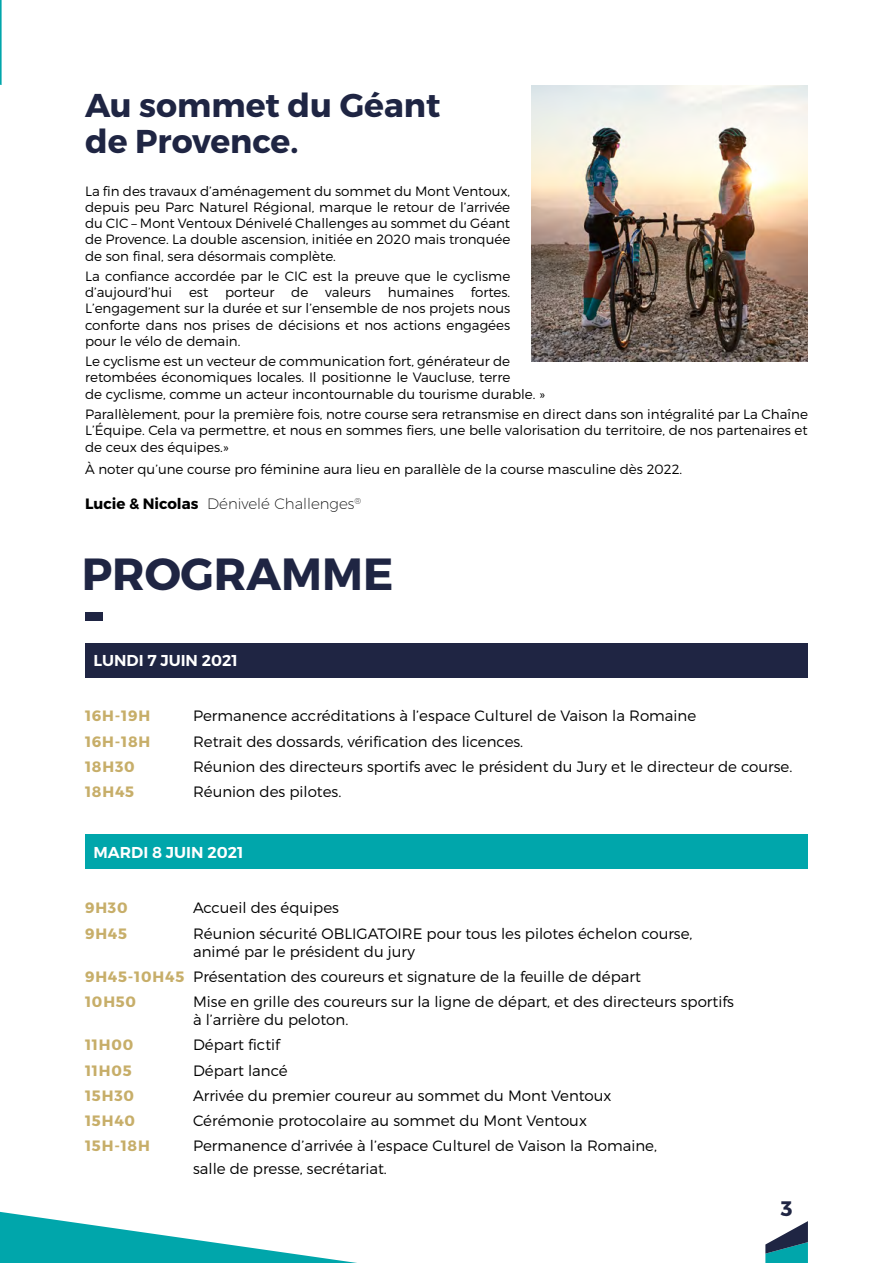
<style>
.page{position:relative;width:893px;height:1263px;background:#fff}
.page>*{position:absolute;margin:0;border:0;box-sizing:border-box;transform-origin:0 0}
.t1{font:700 45px "Montserrat";color:#1f2543}
.t2{font:700 33px/36px "Montserrat";color:#1f2543}
.t3{font:700 21px "Montserrat";color:#1f2543}
.t4{font:600 15.75px "Montserrat";color:#fff}
.t5{font:300 15px/18px "Montserrat";color:#000}
.t6{font:700 15px "Montserrat";letter-spacing:.055em;color:#c7ae69}
.t7{font:200 15px "Montserrat";color:#000}
.t8{font:300 13.5px/16.2px "Montserrat";color:#000;text-align:justify}
.s1{font-weight:700}
.s2{font-weight:700;color:#c7ae69}
</style>
<div class="page">
<svg style="left:0;top:1212px;width:357px;height:51px"></svg>
<hr style="left:0;top:0;width:2px;height:85px;background:#00a6ab">
<svg style="left:765px;top:1221px;width:43px;height:42px"></svg>
<div style="left:85px;top:612px;width:17px;height:9px;background:#1f2543"></div>
<div style="left:85px;top:643px;width:723px;height:34px;background:#1f2543"></div>
<div style="left:85px;top:834px;width:723px;height:34px;background:#00a6ab"></div>
<img style="left:531px;top:85px;width:277px;height:276px">
<h2 class="t2" style="left:85px;top:88px;width:357px">Au sommet du Géant de Provence.</h2>
<p class="t8" style="left:85px;top:183px;width:427px">La fin des travaux d’aménagement du sommet du Mont Ventoux, depuis peu Parc Naturel Régional, marque le retour de l’arrivée du CIC – Mont Ventoux Dénivelé Challenges au sommet du Géant de Provence. La double ascension, initiée en 2020 mais tronquée de son final, sera désormais complète.</p>
<p class="t8" style="left:85px;top:268px;width:427px">La confiance accordée par le CIC est la preuve que le cyclisme d’aujourd’hui est porteur de valeurs humaines fortes.<br>L’engagement sur la durée et sur l’ensemble de nos projets nous conforte dans nos prises de décisions et nos actions engagées pour le vélo de demain.</p>
<p class="t8" style="left:85px;top:353px;width:462px;text-align:left">Le cyclisme est un vecteur de communication fort, générateur de retombées économiques locales. Il positionne le Vaucluse, terre<br>de cyclisme, comme un acteur incontournable du tourisme durable. »</p>
<p class="t8" style="left:85px;top:406px;width:724px">Parallèlement, pour la première fois, notre course sera retransmise en direct dans son intégralité par La Chaîne L’Équipe. Cela va permettre, et nous en sommes fiers, une belle valorisation du territoire, de nos partenaires et de ceux des équipes.»</p>
<p class="t8" style="left:85px;top:461px;width:599px">À noter qu’une course pro féminine aura lieu en parallèle de la course masculine dès 2022.</p>
<p class="t7" style="left:85px;top:494px;width:278px"><span class="s1">Lucie &amp; Nicolas</span> Dénivelé Challenges<sup>®</sup></p>
<h1 class="t1" style="left:82px;top:546px;width:313px">PROGRAMME</h1>
<p class="t4" style="left:94px;top:651px;width:146px">LUNDI 7 JUIN 2021</p>
<p class="t6" style="left:85px;top:707px;width:67px">16H-19H</p>
<p class="t5" style="left:193px;top:707px;width:505px">Permanence accréditations à l’espace Culturel de Vaison la Romaine</p>
<p class="t6" style="left:85px;top:732px;width:67px">16H-18H</p>
<p class="t5" style="left:193px;top:732px;width:332px">Retrait des dossards, vérification des licences.</p>
<p class="t6" style="left:85px;top:757px;width:51px">18H30</p>
<p class="t5" style="left:193px;top:757px;width:601px">Réunion des directeurs sportifs avec le président du Jury et le directeur de course.</p>
<p class="t6" style="left:85px;top:782px;width:51px">18H45</p>
<p class="t5" style="left:193px;top:783px;width:150px">Réunion des pilotes.</p>
<p class="t4" style="left:94px;top:842px;width:151px">MARDI 8 JUIN 2021</p>
<p class="t6" style="left:85px;top:899px;width:44px">9H30</p>
<p class="t5" style="left:193px;top:899px;width:147px">Accueil des équipes</p>
<p class="t6" style="left:85px;top:924px;width:44px">9H45</p>
<p class="t5" style="left:193px;top:924px;width:501px">Réunion sécurité OBLIGATOIRE pour tous les pilotes échelon course, animé par le président du jury</p>
<p class="t5" style="left:85px;top:964px;width:557px;line-height:25.2px"><span class="s2">9H45-10H45</span> Présentation des coureurs et signature de la feuille de départ<br><span class="s2">10H50</span></p>
<p class="t5" style="left:193px;top:992px;width:542px">Mise en grille des coureurs sur la ligne de départ, et des directeurs sportifs à l’arrière du peloton.</p>
<p class="t6" style="left:85px;top:1036px;width:50px">11H00</p>
<p class="t5" style="left:193px;top:1036px;width:88px">Départ fictif</p>
<p class="t6" style="left:85px;top:1061px;width:48px">11H05</p>
<p class="t5" style="left:193px;top:1061px;width:96px">Départ lancé</p>
<p class="t6" style="left:85px;top:1086px;width:50px">15H30</p>
<p class="t5" style="left:193px;top:1086px;width:420px">Arrivée du premier coureur au sommet du Mont Ventoux</p>
<p class="t6" style="left:85px;top:1111px;width:52px">15H40</p>
<p class="t5" style="left:193px;top:1111px;width:395px">Cérémonie protocolaire au sommet du Mont Ventoux</p>
<p class="t6" style="left:85px;top:1137px;width:66px">15H-18H</p>
<p class="t5" style="left:193px;top:1134px;width:465px;line-height:22.2px">Permanence d’arrivée à l’espace Culturel de Vaison la Romaine, salle de presse, secrétariat.</p>
<h3 class="t3" style="left:781px;top:1196px;width:13px">3</h3>
</div>
